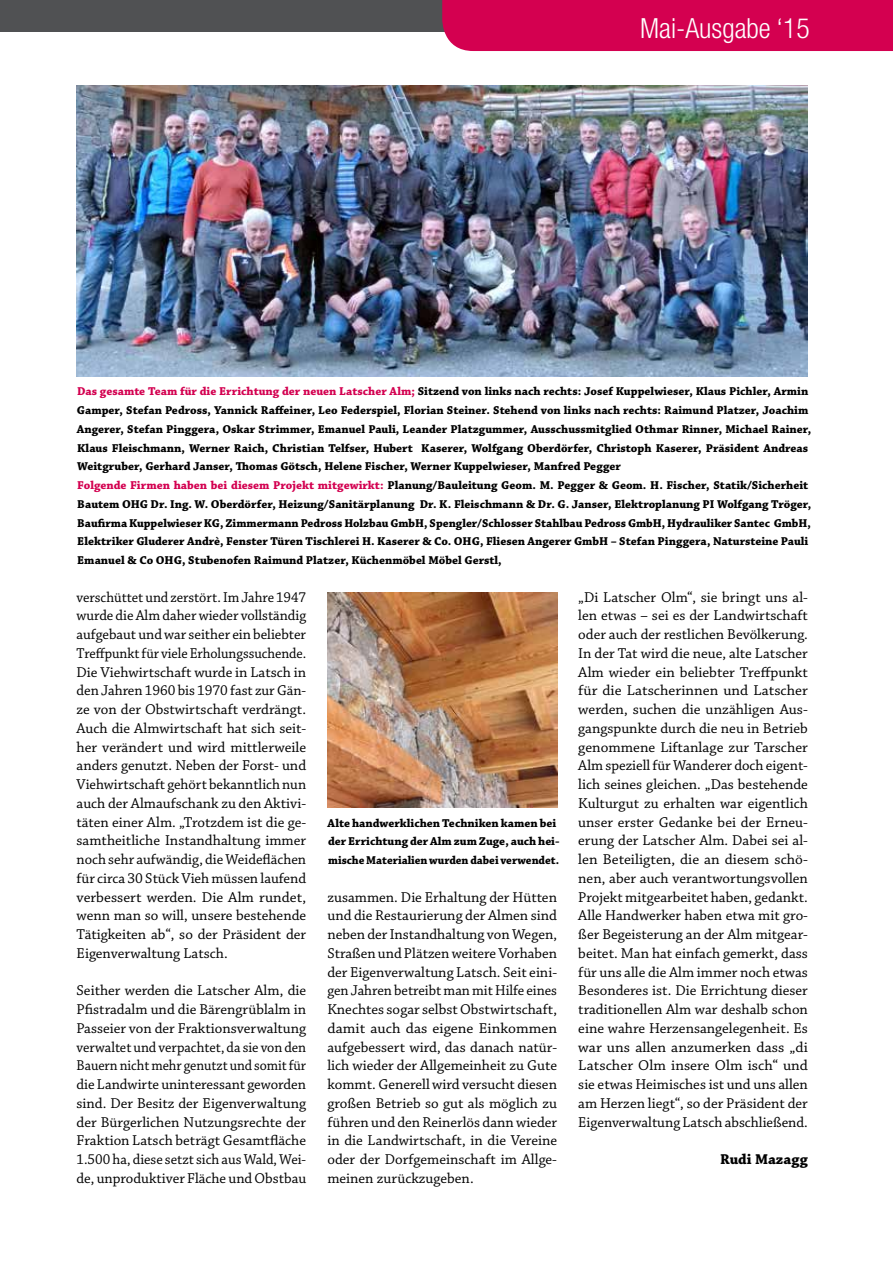
<style>
.page{position:relative;width:893px;height:1263px;background:#fff}
.page>*{position:absolute;margin:0;border:0;box-sizing:border-box;transform-origin:0 0}
.t1{font:300 condensed 27.75px "Helvetica Neue";color:#fff}
.t2{font:15px/18.8px "Chaparral Pro";color:#000;text-align:justify}
.t3{font:15px/18.8px "Chaparral Pro";color:#000;text-align:justify;scale:.96 1}
.t4{font:700 15px "Chaparral Pro";color:#000}
.t5{font:700 12px/18.8px "Chaparral Pro";color:#000}
.s1{color:#d30050}
</style>
<div class="page">
<div style="left:0;top:0;width:893px;height:31px;background:#505153"></div>
<div style="left:442px;top:0;width:451px;height:51px;background:#d40050"></div>
<img style="left:77px;top:86px;width:731px;height:291px">
<img style="left:327px;top:592px;width:230px;height:216px">
<h1 class="t1" style="left:640px;top:13px;width:171px">Mai-Ausgabe ‘15</h1>
<p class="t5" style="left:77px;top:383px;width:736px"><span class="s1">Das gesamte Team für die Errichtung der neuen Latscher Alm;</span> Sitzend von links nach rechts: Josef Kuppelwieser, Klaus Pichler, Armin Gamper, Stefan Pedross, Yannick Raffeiner, Leo Federspiel, Florian Steiner. Stehend von links nach rechts: Raimund Platzer, Joachim Angerer, Stefan Pinggera, Oskar Strimmer, Emanuel Pauli, Leander Platzgummer, Ausschussmitglied Othmar Rinner, Michael Rainer, Klaus Fleischmann, Werner Raich, Christian Telfser, Hubert Kaserer, Wolfgang Oberdörfer, Christoph Kaserer, Präsident Andreas Weitgruber, Gerhard Janser, Thomas Götsch, Helene Fischer, Werner Kuppelwieser, Manfred Pegger<br><span class="s1">Folgende Firmen haben bei diesem Projekt mitgewirkt:</span> Planung/Bauleitung Geom. M. Pegger &amp; Geom. H. Fischer, Statik/Sicherheit Bautem OHG Dr. Ing. W. Oberdörfer, Heizung/Sanitärplanung Dr. K. Fleischmann &amp; Dr. G. Janser, Elektroplanung PI Wolfgang Tröger, Baufirma Kuppelwieser KG, Zimmermann Pedross Holzbau GmbH, Spengler/Schlosser Stahlbau Pedross GmbH, Hydrauliker Santec GmbH, Elektriker Gluderer Andrè, Fenster Türen Tischlerei H. Kaserer &amp; Co. OHG, Fliesen Angerer GmbH – Stefan Pinggera, Natursteine Pauli Emanuel &amp; Co OHG, Stubenofen Raimund Platzer, Küchenmöbel Möbel Gerstl,</p>
<p class="t3" style="left:77px;top:588px;width:241px">verschüttet und zerstört. Im Jahre 1947 wurde die Alm daher wieder vollständig aufgebaut und war seither ein beliebter Treffpunkt für viele Erholungssuchende.<br>Die Viehwirtschaft wurde in Latsch in den Jahren 1960 bis 1970 fast zur Gän&shy;ze von der Obstwirtschaft verdrängt.<br>Auch die Almwirtschaft hat sich seit&shy;her verändert und wird mittlerweile anders genutzt. Neben der Forst- und Viehwirtschaft gehört bekanntlich nun auch der Almaufschank zu den Aktivi&shy;täten einer Alm. „Trotzdem ist die ge&shy;samtheitliche Instandhaltung immer noch sehr aufwändig, die Weideflächen für circa 30 Stück Vieh müssen laufend verbessert werden. Die Alm rundet, wenn man so will, unsere bestehende Tätigkeiten ab“, so der Präsident der Eigenverwaltung Latsch.</p>
<p class="t2" style="left:77px;top:982px;width:231px">Seither werden die Latscher Alm, die Pfistradalm und die Bärengrüblalm in Passeier von der Fraktionsverwaltung verwaltet und verpachtet, da sie von den Bauern nicht mehr genutzt und somit für die Landwirte uninteressant geworden sind. Der Besitz der Eigenverwaltung der Bürgerlichen Nutzungsrechte der Fraktion Latsch beträgt Gesamtfläche 1.500 ha, diese setzt sich aus Wald, Wei&shy;de, unproduktiver Fläche und Obstbau</p>
<p class="t5" style="left:328px;top:814px;width:233px">Alte handwerklichen Techniken kamen bei der Errichtung der Alm zum Zuge, auch hei&shy;mische Materialien wurden dabei verwendet.</p>
<p class="t2" style="left:327px;top:888px;width:231px">zusammen. Die Erhaltung der Hütten und die Restaurierung der Almen sind neben der Instandhaltung von Wegen, Straßen und Plätzen weitere Vorhaben der Eigenverwaltung Latsch. Seit eini&shy;gen Jahren betreibt man mit Hilfe eines Knechtes sogar selbst Obstwirtschaft, damit auch das eigene Einkommen aufgebessert wird, das danach natür&shy;lich wieder der Allgemeinheit zu Gute kommt. Generell wird versucht diesen großen Betrieb so gut als möglich zu führen und den Reinerlös dann wieder in die Landwirtschaft, in die Vereine oder der Dorfgemeinschaft im Allge&shy;meinen zurückzugeben.</p>
<p class="t2" style="left:578px;top:588px;width:231px">„Di Latscher Olm“, sie bringt uns al&shy;len etwas – sei es der Landwirtschaft oder auch der restlichen Bevölkerung.<br>In der Tat wird die neue, alte Latscher Alm wieder ein beliebter Treffpunkt für die Latscherinnen und Latscher werden, suchen die unzähligen Aus&shy;gangspunkte durch die neu in Betrieb genommene Liftanlage zur Tarscher Alm speziell für Wanderer doch eigent&shy;lich seines gleichen. „Das bestehende Kulturgut zu erhalten war eigentlich unser erster Gedanke bei der Erneu&shy;erung der Latscher Alm. Dabei sei al&shy;len Beteiligten, die an diesem schö&shy;nen, aber auch verantwortungsvollen Projekt mitgearbeitet haben, gedankt.<br>Alle Handwerker haben etwa mit gro&shy;ßer Begeisterung an der Alm mitgear&shy;beitet. Man hat einfach gemerkt, dass für uns alle die Alm immer noch etwas Besonderes ist. Die Errichtung dieser traditionellen Alm war deshalb schon eine wahre Herzensangelegenheit. Es war uns allen anzumerken dass „di Latscher Olm insere Olm isch“ und sie etwas Heimisches ist und uns allen am Herzen liegt“, so der Präsident der Eigenverwaltung Latsch abschließend.</p>
<p class="t4" style="left:720px;top:1150px;width:89px">Rudi Mazagg</p>
</div>
